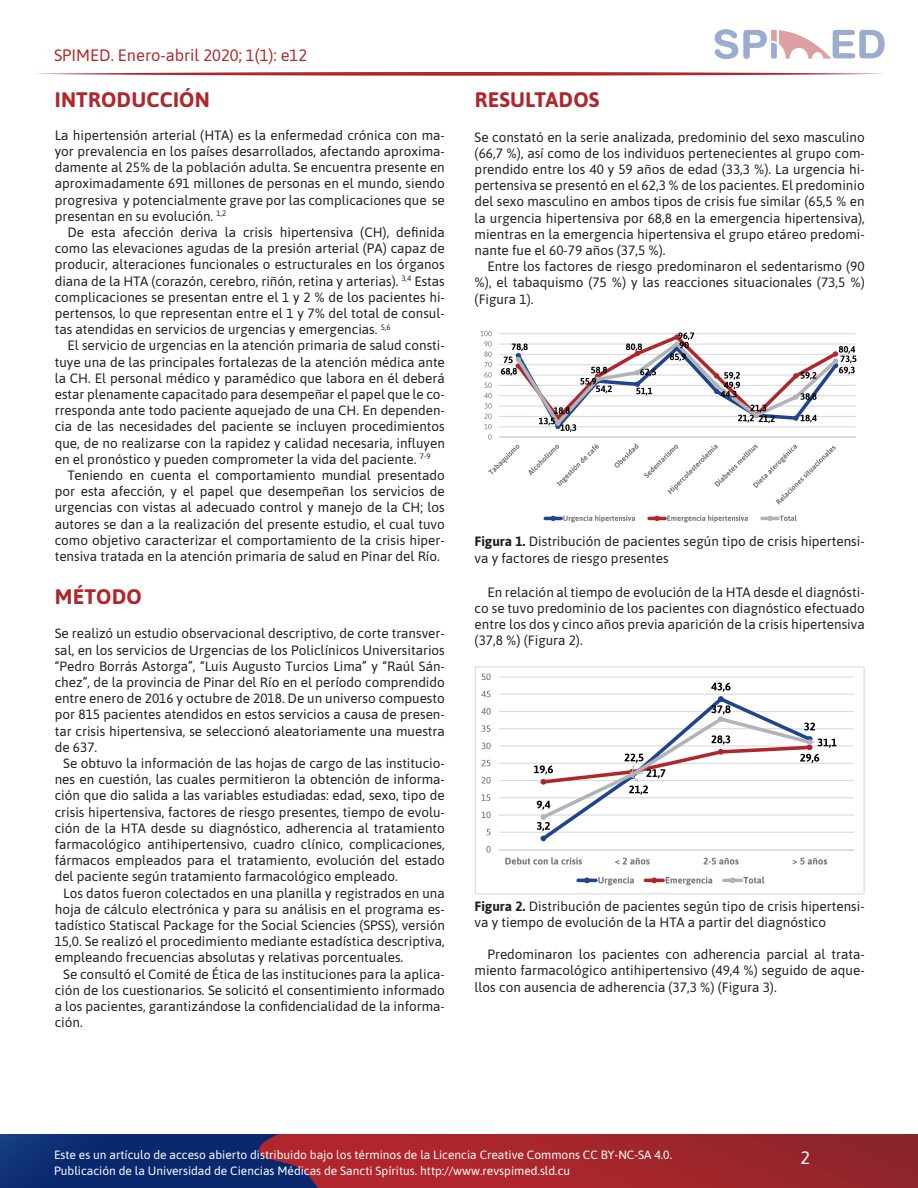
<style>
.page{position:relative;width:918px;height:1188px;background:#fff}
.page>*{position:absolute;margin:0;border:0;box-sizing:border-box;transform-origin:0 0}
.t1{font:700 21px "Asap";letter-spacing:.01em;color:#b0262c}
.t2{font:18px "Asap";color:#fff}
.t3{font:16.5px "Asap";color:#b0292e}
.t4{font:13.5px/16.2px "Asap";color:#231f20;text-align:justify}
.t5{font:12px/16.2px "Asap";color:#fff}
.s1{font-weight:700}
</style>
<div class="page">
<svg style="left:35px;top:72px;width:848px;height:4px"></svg>
<svg style="left:715px;top:29px;width:170px;height:30px"></svg>
<svg style="left:480px;top:331px;width:376px;height:174px"></svg>
<hr style="left:544px;top:517px;width:19px;height:3px;background:#1e448d;border-radius:2px">
<svg style="left:563px;top:515px;width:72px;height:7px"></svg>
<hr style="left:647px;top:517px;width:20px;height:3px;background:#b0262c;border-radius:2px">
<svg style="left:654px;top:516px;width:6px;height:5px"></svg>
<svg style="left:667px;top:515px;width:81px;height:7px"></svg>
<hr style="left:760px;top:517px;width:20px;height:3px;background:#b2b3b7;border-radius:2px">
<svg style="left:767px;top:516px;width:6px;height:5px"></svg>
<svg style="left:780px;top:515px;width:17px;height:6px"></svg>
<svg style="left:475px;top:666px;width:390px;height:228px"></svg>
<svg style="left:318px;top:1134px;width:600px;height:54px;background:#a2252b"></svg>
<svg style="left:0;top:1134px;width:318px;height:54px;background:#1b2968"></svg>
<p class="t3" style="left:54px;top:44px;width:255px">SPIMED. Enero-abril 2020; 1(1): e12</p>
<h1 class="t1" style="left:55px;top:85px;width:154px">INTRODUCCIÓN</h1>
<p class="t4" style="left:55px;top:126px;width:392px">La hipertensión arterial (HTA) es la enfermedad crónica con ma&shy;yor prevalencia en los países desarrollados, afectando aproxima&shy;damente al 25% de la población adulta. Se encuentra presente en aproximadamente 691 millones de personas en el mundo, siendo progresiva y potencialmente grave por las complicaciones que se presentan en su evolución. <sup>1,2</sup></p>
<p class="t4" style="left:55px;top:223px;width:392px;text-indent:13px">De esta afección deriva la crisis hipertensiva (CH), definida como las elevaciones agudas de la presión arterial (PA) capaz de producir, alteraciones funcionales o estructurales en los órganos diana de la HTA (corazón, cerebro, riñón, retina y arterias). <sup>3,4</sup> Estas complicaciones se presentan entre el 1 y 2 % de los pacientes hi&shy;pertensos, lo que representan entre el 1 y 7% del total de consul&shy;tas atendidas en servicios de urgencias y emergencias. <sup>5,6</sup></p>
<p class="t4" style="left:55px;top:337px;width:392px;text-indent:13px">El servicio de urgencias en la atención primaria de salud consti&shy;tuye una de las principales fortalezas de la atención médica ante la CH. El personal médico y paramédico que labora en él deberá estar plenamente capacitado para desempeñar el papel que le co&shy;rresponda ante todo paciente aquejado de una CH. En dependen&shy;cia de las necesidades del paciente se incluyen procedimientos que, de no realizarse con la rapidez y calidad necesaria, influyen en el pronóstico y pueden comprometer la vida del paciente. <sup>7-9</sup></p>
<p class="t4" style="left:55px;top:466px;width:392px;text-indent:13px">Teniendo en cuenta el comportamiento mundial presentado por esta afección, y el papel que desempeñan los servicios de urgencias con vistas al adecuado control y manejo de la CH; los autores se dan a la realización del presente estudio, el cual tuvo como objetivo caracterizar el comportamiento de la crisis hiper&shy;tensiva tratada en la atención primaria de salud en Pinar del Río.</p>
<h1 class="t1" style="left:55px;top:582px;width:57px">método</h1>
<p class="t4" style="left:55px;top:625px;width:392px">Se realizó un estudio observacional descriptivo, de corte transver&shy;sal, en los servicios de Urgencias de los Policlínicos Universitarios “Pedro Borrás Astorga”, “Luis Augusto Turcios Lima” y “Raúl Sán&shy;chez”, de la provincia de Pinar del Río en el período comprendido entre enero de 2016 y octubre de 2018. De un universo compuesto por 815 pacientes atendidos en estos servicios a causa de presen&shy;tar crisis hipertensiva, se seleccionó aleatoriamente una muestra de 637.</p>
<p class="t4" style="left:55px;top:754px;width:392px;text-indent:9px">Se obtuvo la información de las hojas de cargo de las institucio&shy;nes en cuestión, las cuales permitieron la obtención de informa&shy;ción que dio salida a las variables estudiadas: edad, sexo, tipo de crisis hipertensiva, factores de riesgo presentes, tiempo de evolu&shy;ción de la HTA desde su diagnóstico, adherencia al tratamiento farmacológico antihipertensivo, cuadro clínico, complicaciones, fármacos empleados para el tratamiento, evolución del estado del paciente según tratamiento farmacológico empleado.</p>
<p class="t4" style="left:55px;top:884px;width:392px;text-indent:9px">Los datos fueron colectados en una planilla y registrados en una hoja de cálculo electrónica y para su análisis en el programa es&shy;tadístico Statiscal Package for the Social Sciencies (SPSS), versión 15,0. Se realizó el procedimiento mediante estadística descriptiva, empleando frecuencias absolutas y relativas porcentuales.</p>
<p class="t4" style="left:55px;top:965px;width:392px;text-indent:9px">Se consultó el Comité de Ética de las instituciones para la aplica&shy;ción de los cuestionarios. Se solicitó el consentimiento informado a los pacientes, garantizándose la confidencialidad de la informa&shy;ción.</p>
<h1 class="t1" style="left:475px;top:85px;width:125px">RESU LTADOS</h1>
<p class="t4" style="left:475px;top:128px;width:392px">Se constató en la serie analizada, predominio del sexo masculino (66,7 %), así como de los individuos pertenecientes al grupo com&shy;prendido entre los 40 y 59 años de edad (33,3 %). La urgencia hi&shy;pertensiva se presentó en el 62,3 % de los pacientes. El predominio del sexo masculino en ambos tipos de crisis fue similar (65,5 % en la urgencia hipertensiva por 68,8 en la emergencia hipertensiva), mientras en la emergencia hipertensiva el grupo etáreo predomi&shy;nante fue el 60-79 años (37,5 %).</p>
<p class="t4" style="left:475px;top:258px;width:392px;text-indent:13px">Entre los factores de riesgo predominaron el sedentarismo (90 %), el tabaquismo (75 %) y las reacciones situacionales (73,5 %) (Figura 1).</p>
<p class="t4" style="left:475px;top:533px;width:392px"><span class="s1">Figura 1.</span> Distribución de pacientes según tipo de crisis hipertensi&shy;va y factores de riesgo presentes</p>
<p class="t4" style="left:475px;top:583px;width:392px;text-indent:13px">En relación al tiempo de evolución de la HTA desde el diagnósti&shy;co se tuvo predominio de los pacientes con diagnóstico efectuado entre los dos y cinco años previa aparición de la crisis hipertensiva (37,8 %) (Figura 2).</p>
<p class="t4" style="left:475px;top:897px;width:392px"><span class="s1">Figura 2.</span> Distribución de pacientes según tipo de crisis hipertensi&shy;va y tiempo de evolución de la HTA a partir del diagnóstico</p>
<p class="t4" style="left:475px;top:946px;width:392px;text-indent:13px">Predominaron los pacientes con adherencia parcial al trata&shy;miento farmacológico antihipertensivo (49,4 %) seguido de aque&shy;llos con ausencia de adherencia (37,3 %) (Figura 3).</p>
<p class="t5" style="left:54px;top:1146px;width:620px">Este es un artículo de acceso abierto distribuido bajo los términos de la Licencia Creative Commons CC BY-NC-SA 4.0.<br>Publicación de la Universidad de Ciencias Médicas de Sancti Spíritus. http://www.revspimed.sld.cu</p>
<h2 class="t2" style="left:800px;top:1145px;width:11px">2</h2>
</div>
